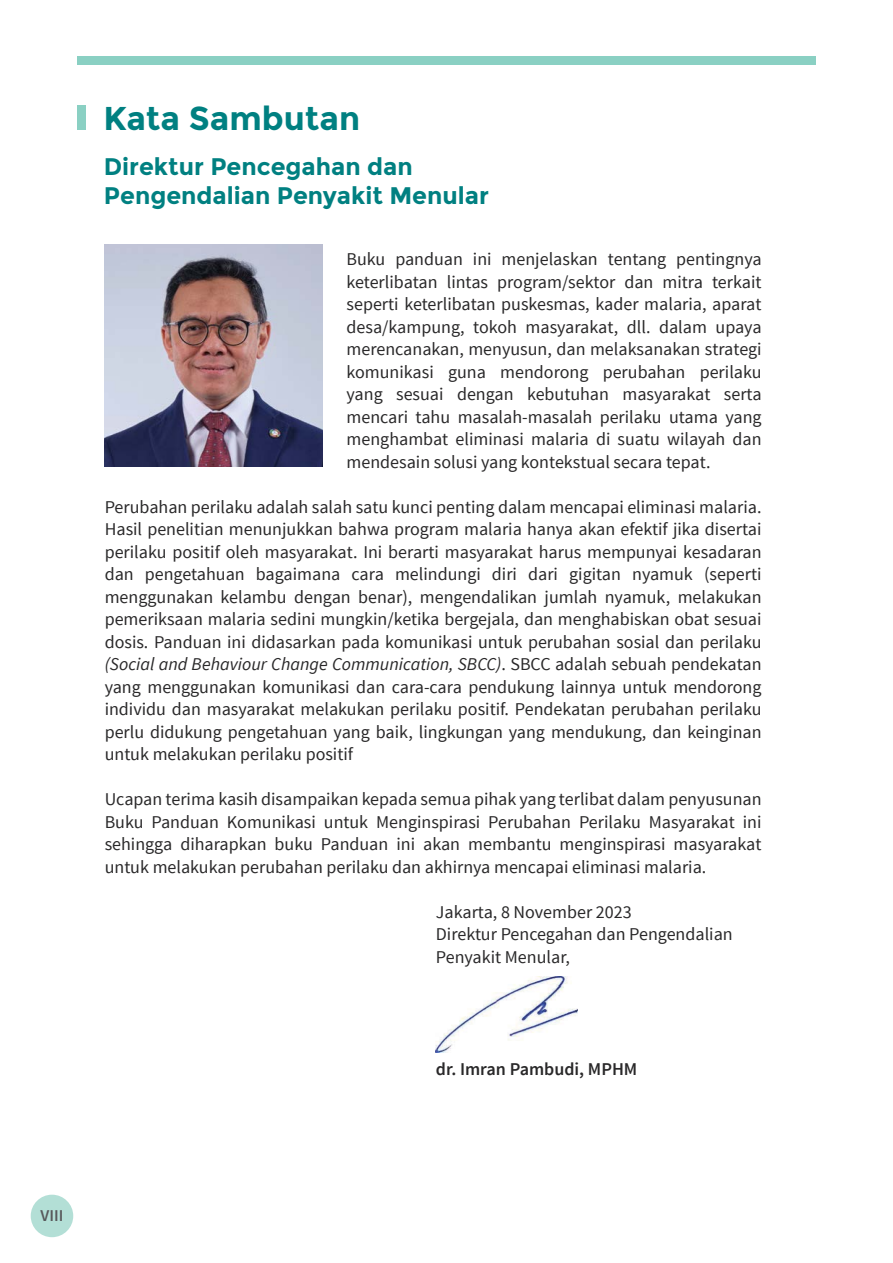
<style>
.page{position:relative;width:893px;height:1263px;background:#fff}
.page>*{position:absolute;margin:0;border:0;box-sizing:border-box;transform-origin:0 0}
.t1{font:700 33px "Montserrat";color:#008081}
.t2{font:700 24px/28.8px "Montserrat";color:#008081}
.t3{font:18px/22.5px "Source Sans Pro";color:#292829;text-align:justify}
.t4{font:600 18px "Source Sans Pro";color:#292829}
.t5{font:600 16.5px "Source Sans Pro";color:#58595b}
.s1{font-style:italic}
</style>
<div class="page">
<div style="left:77px;top:105px;width:9px;height:25px;background:#8ad0c3"></div>
<img style="left:105px;top:244px;width:217px;height:223px">
<img style="left:436px;top:977px;width:141px;height:76px">
<div style="left:77px;top:56px;width:739px;height:9px;background:#8ad0c3"></div>
<div style="left:31px;top:1195px;width:42px;height:42px;background:#b3dfd6;border-radius:50%"></div>
<h1 class="t1" style="left:104px;top:99px;width:258px">Kata Sambutan</h1>
<h2 class="t2" style="left:104px;top:152px;width:386px">Direktur Pencegahan dan<br>Pengendalian Penyakit Menular</h2>
<p class="t3" style="left:347px;top:248px;width:417px">Buku panduan ini menjelaskan tentang pentingnya keterlibatan lintas program/sektor dan mitra terkait seperti keterlibatan puskesmas, kader malaria, aparat desa/kampung, tokoh masyarakat, dll. dalam upaya merencanakan, menyusun, dan melaksanakan strategi komunikasi guna mendorong perubahan perilaku yang sesuai dengan kebutuhan masyarakat serta mencari tahu masalah-masalah perilaku utama yang menghambat eliminasi malaria di suatu wilayah dan mendesain solusi yang kontekstual secara tepat.</p>
<p class="t3" style="left:105px;top:496px;width:658px">Perubahan perilaku adalah salah satu kunci penting dalam mencapai eliminasi malaria.<br>Hasil penelitian menunjukkan bahwa program malaria hanya akan efektif jika disertai perilaku positif oleh masyarakat. Ini berarti masyarakat harus mempunyai kesadaran dan pengetahuan bagaimana cara melindungi diri dari gigitan nyamuk (seperti menggunakan kelambu dengan benar), mengendalikan jumlah nyamuk, melakukan pemeriksaan malaria sedini mungkin/ketika bergejala, dan menghabiskan obat sesuai dosis. Panduan ini didasarkan pada komunikasi untuk perubahan sosial dan perilaku <span class="s1">(Social and Behaviour Change Communication, SBCC)</span>. SBCC adalah sebuah pendekatan yang menggunakan komunikasi dan cara-cara pendukung lainnya untuk mendorong individu dan masyarakat melakukan perilaku positif. Pendekatan perubahan perilaku perlu didukung pengetahuan yang baik, lingkungan yang mendukung, dan keinginan untuk melakukan perilaku positif</p>
<p class="t3" style="left:105px;top:788px;width:658px">Ucapan terima kasih disampaikan kepada semua pihak yang terlibat dalam penyusunan Buku Panduan Komunikasi untuk Menginspirasi Perubahan Perilaku Masyarakat ini sehingga diharapkan buku Panduan ini akan membantu menginspirasi masyarakat untuk melakukan perubahan perilaku dan akhirnya mencapai eliminasi malaria.</p>
<p class="t3" style="left:436px;top:901px;width:298px;text-align:left">Jakarta, 8 November 2023<br>Direktur Pencegahan dan Pengendalian<br>Penyakit Menular,</p>
<p class="t4" style="left:436px;top:1058px;width:203px">dr. Imran Pambudi, MPHM</p>
<p class="t5" style="left:41px;top:1205px;width:24px">VIII</p>
</div>
